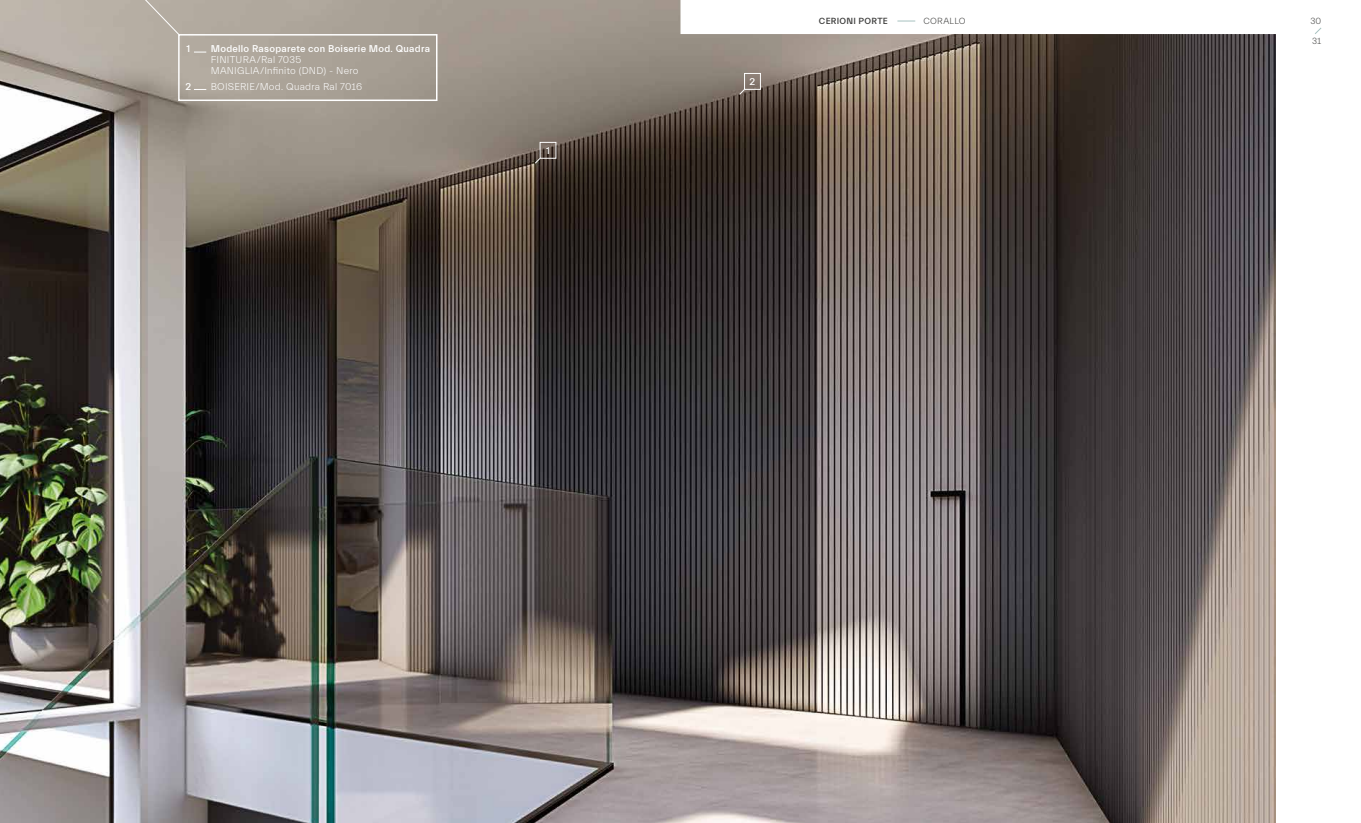
<style>
.page{position:relative;width:1361px;height:823px;background:#fff}
.page>*{position:absolute;margin:0;border:0;box-sizing:border-box;transform-origin:0 0}
.t1{font:300 10px/11px "Everett";letter-spacing:.025em;color:#fff}
.t2{font:500 10px "Everett";letter-spacing:.025em;color:#fff}
.t3{font:500 9px "Everett";letter-spacing:.03em;color:#3c3c3b}
.t4{font:300 9px/19.7px "Everett";letter-spacing:.03em;color:#3c3c3b}
</style>
<div class="page">
<img style="left:0;top:0;width:1276px;height:822px">
<div style="left:133px;top:0;width:46px;height:35px;background:#b6aea3"></div>
<svg style="left:534px;top:157px;width:7px;height:7px"></svg>
<div style="left:540px;top:142px;width:16px;height:16px;border:1px solid #fff"></div>
<div style="left:178px;top:34px;width:259px;height:67px;border:2px solid #fff"></div>
<svg style="left:194px;top:52px;width:12px;height:1px"></svg>
<svg style="left:194px;top:89px;width:12px;height:1px"></svg>
<svg style="left:739px;top:89px;width:6px;height:6px"></svg>
<div style="left:744px;top:73px;width:16px;height:17px;border:1px solid #fff"></div>
<svg style="left:1315px;top:27px;width:6px;height:7px"></svg>
<p class="t2" style="left:186px;top:43px;width:5px">1</p>
<p class="t2" style="left:186px;top:81px;width:7px">2</p>
<p class="t2" style="left:211px;top:43px;width:221px">Modello Rasoparete con Boiserie Mod. Quadra</p>
<p class="t1" style="left:211px;top:55px;width:149px">FINITURA/Ral 7035<br>MANIGLIA/Infinito (DND) - Nero</p>
<p class="t1" style="left:211px;top:81px;width:153px">BOISERIE/Mod. Quadra Ral 7016</p>
<p class="t2" style="left:546px;top:145px;width:5px">1</p>
<p class="t2" style="left:749px;top:76px;width:7px">2</p>
<p class="t3" style="left:819px;top:16px;width:70px">CERIONI PORTE</p>
<p class="t4" style="left:923px;top:11px;width:44px">CORALLO</p>
<p class="t4" style="left:1310px;top:11px;width:12px">30<br>31</p>
</div>
